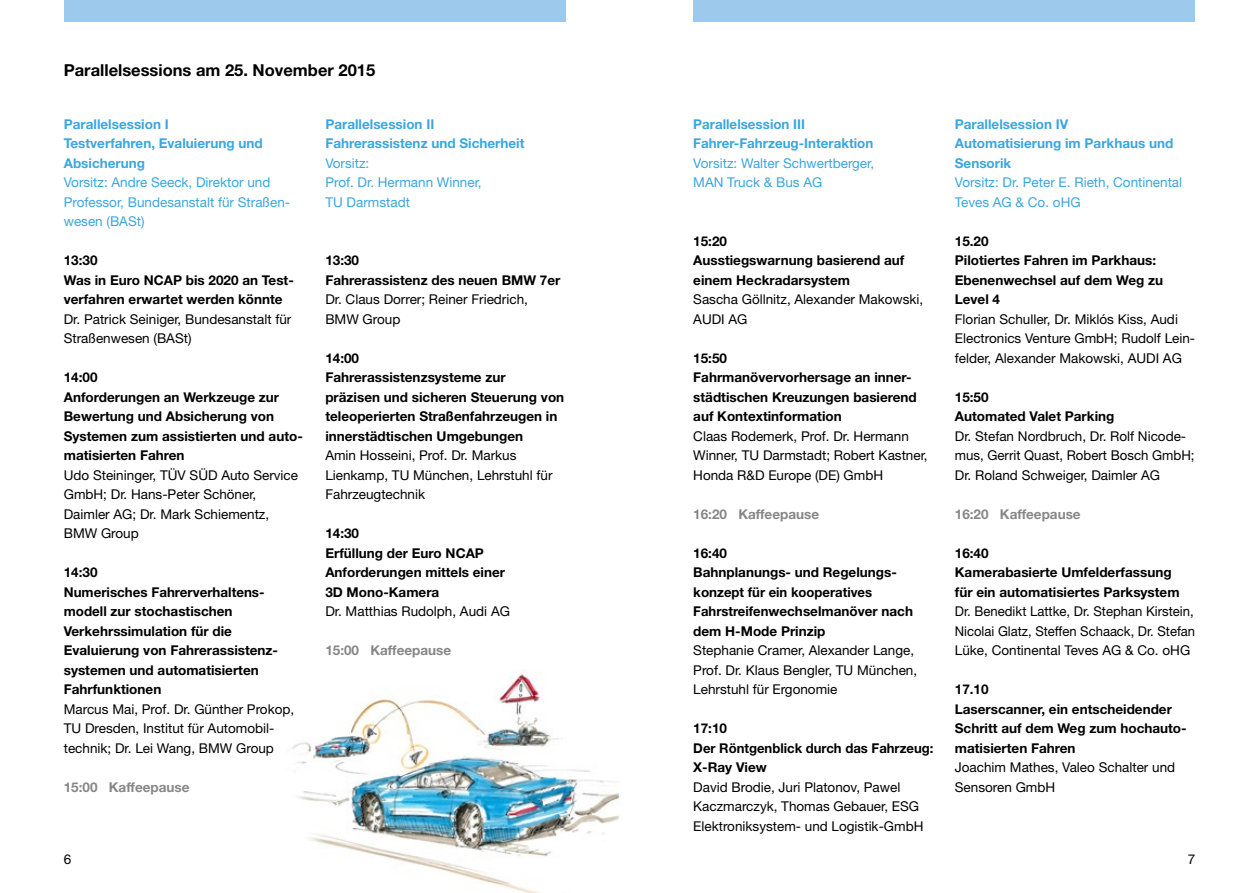
<style>
.page{position:relative;width:1259px;height:893px;background:#fff}
.page>*{position:absolute;margin:0;border:0;box-sizing:border-box;transform-origin:0 0}
.Subhead{font:700 16.5px "Helvetica Neue LT Std";color:#000}
.Tabelle_Copy_hf{font:700 13.5px/19.5px "Helvetica Neue LT Std";color:#000}
.Tabelle_Copy{font:13.5px/19.5px "Helvetica Neue LT Std";color:#000}
.Tabelle_Copy-2{font:13.5px/19.5px "Helvetica Neue LT Std";color:#3ba6de}
.Tabelle_Copy_hf-2{font:700 13.5px/19.5px "Helvetica Neue LT Std";color:#3ba6de}
.Tabelle_Copy_hf-3{font:700 13.5px "Helvetica Neue LT Std";color:#878787}
</style>
<div class="page">
<img style="left:292px;top:674px;width:328px;height:219px">
<div style="left:64px;top:0;width:502px;height:21px;background:#9dc9ed"></div>
<div style="left:693px;top:0;width:502px;height:21px;background:#9dc9ed"></div>
<p class="Subhead" style="left:64px;top:59px;width:313px">Parallelsessions am 25. November 2015</p>
<p class="Tabelle_Copy_hf-2" style="left:64px;top:114px;width:106px">Parallelsession I</p>
<p class="Tabelle_Copy_hf-2" style="left:64px;top:133px;width:200px">Testverfahren, Evaluierung und<br>Absicherung</p>
<p class="Tabelle_Copy-2" style="left:64px;top:172px;width:228px">Vorsitz: Andre Seeck, Direktor und<br>Professor, Bundesanstalt für Straßen&shy;wesen (BASt)</p>
<p class="Tabelle_Copy_hf" style="left:64px;top:250px;width:35px">13:30</p>
<p class="Tabelle_Copy_hf" style="left:64px;top:270px;width:232px">Was in Euro NCAP bis 2020 an Test&shy;verfahren erwartet werden könnte</p>
<p class="Tabelle_Copy" style="left:64px;top:309px;width:229px">Dr. Patrick Seiniger, Bundesanstalt für<br>Straßenwesen (BASt)</p>
<p class="Tabelle_Copy_hf" style="left:64px;top:367px;width:35px">14:00</p>
<p class="Tabelle_Copy_hf" style="left:64px;top:387px;width:240px">Anforderungen an Werkzeuge zur<br>Bewertung und Absicherung von<br>Systemen zum assistierten und auto&shy;matisierten Fahren</p>
<p class="Tabelle_Copy" style="left:64px;top:465px;width:236px">Udo Steininger, TÜV SÜD Auto Service<br>GmbH; Dr. Hans-Peter Schöner,<br>Daimler AG; Dr. Mark Schiementz,<br>BMW Group</p>
<p class="Tabelle_Copy_hf" style="left:64px;top:562px;width:35px">14:30</p>
<p class="Tabelle_Copy_hf" style="left:64px;top:582px;width:214px">Numerisches Fahrerverhaltens&shy;modell zur stochastischen<br>Verkehrssimulation für die<br>Evaluierung von Fahrerassistenz&shy;systemen und automatisierten<br>Fahrfunktionen</p>
<p class="Tabelle_Copy" style="left:64px;top:699px;width:232px">Marcus Mai, Prof. Dr. Günther Prokop,<br>TU Dresden, Institut für Automobil&shy;technik; Dr. Lei Wang, BMW Group</p>
<p class="Tabelle_Copy_hf-3" style="left:64px;top:779px;width:127px">15:00 Kaffeepause</p>
<p class="Tabelle_Copy_hf-2" style="left:325px;top:114px;width:201px">Parallelsession II<br>Fahrerassistenz und Sicherheit</p>
<p class="Tabelle_Copy-2" style="left:325px;top:153px;width:45px">Vorsitz:</p>
<p class="Tabelle_Copy-2" style="left:325px;top:172px;width:158px">Prof. Dr. Hermann Winner,</p>
<p class="Tabelle_Copy-2" style="left:325px;top:192px;width:86px">TU Darmstadt</p>
<p class="Tabelle_Copy_hf" style="left:325px;top:250px;width:35px">13:30</p>
<p class="Tabelle_Copy_hf" style="left:325px;top:270px;width:237px">Fahrerassistenz des neuen BMW 7er</p>
<p class="Tabelle_Copy" style="left:325px;top:289px;width:204px">Dr. Claus Dorrer; Reiner Friedrich,<br>BMW Group</p>
<p class="Tabelle_Copy_hf" style="left:325px;top:348px;width:35px">14:00</p>
<p class="Tabelle_Copy_hf" style="left:325px;top:367px;width:240px">Fahrerassistenzsysteme zur<br>präzisen und sicheren Steuerung von teleoperierten Straßenfahrzeugen in innerstädtischen Umgebungen</p>
<p class="Tabelle_Copy" style="left:325px;top:445px;width:229px">Amin Hosseini, Prof. Dr. Markus<br>Lienkamp, TU München, Lehrstuhl für<br>Fahrzeugtechnik</p>
<p class="Tabelle_Copy_hf" style="left:325px;top:523px;width:35px">14:30</p>
<p class="Tabelle_Copy_hf" style="left:325px;top:543px;width:181px">Erfüllung der Euro NCAP<br>Anforderungen mittels einer<br>3D Mono-Kamera</p>
<p class="Tabelle_Copy" style="left:325px;top:601px;width:186px">Dr. Matthias Rudolph, Audi AG</p>
<p class="Tabelle_Copy_hf-3" style="left:325px;top:642px;width:127px">15:00 Kaffeepause</p>
<p class="Tabelle_Copy_hf-2" style="left:693px;top:114px;width:113px">Parallelsession III</p>
<p class="Tabelle_Copy_hf-2" style="left:693px;top:133px;width:181px">Fahrer-Fahrzeug-Interaktion</p>
<p class="Tabelle_Copy-2" style="left:693px;top:153px;width:182px">Vorsitz: Walter Schwertberger,<br>MAN Truck &amp; Bus AG</p>
<p class="Tabelle_Copy_hf" style="left:693px;top:231px;width:35px">15:20</p>
<p class="Tabelle_Copy_hf" style="left:693px;top:250px;width:212px">Ausstiegswarnung basierend auf einem Heckradarsystem</p>
<p class="Tabelle_Copy" style="left:693px;top:289px;width:231px">Sascha Göllnitz, Alexander Makowski,<br>AUDI AG</p>
<p class="Tabelle_Copy_hf" style="left:693px;top:348px;width:35px">15:50</p>
<p class="Tabelle_Copy_hf" style="left:693px;top:367px;width:225px">Fahrmanövervorhersage an inner&shy;städtischen Kreuzungen basierend auf Kontextinformation</p>
<p class="Tabelle_Copy" style="left:693px;top:426px;width:236px">Claas Rodemerk, Prof. Dr. Hermann<br>Winner, TU Darmstadt; Robert Kastner,</p>
<p class="Tabelle_Copy" style="left:693px;top:465px;width:191px">Honda R&amp;D Europe (DE) GmbH</p>
<p class="Tabelle_Copy_hf-3" style="left:693px;top:506px;width:127px">16:20 Kaffeepause</p>
<p class="Tabelle_Copy_hf" style="left:693px;top:543px;width:35px">16:40</p>
<p class="Tabelle_Copy_hf" style="left:693px;top:562px;width:221px">Bahnplanungs- und Regelungs&shy;konzept für ein kooperatives<br>Fahrstreifenwechselmanöver nach dem H-Mode Prinzip</p>
<p class="Tabelle_Copy" style="left:693px;top:640px;width:225px">Stephanie Cramer, Alexander Lange,<br>Prof. Dr. Klaus Bengler, TU München,<br>Lehrstuhl für Ergonomie</p>
<p class="Tabelle_Copy_hf" style="left:693px;top:718px;width:35px">17:10</p>
<p class="Tabelle_Copy_hf" style="left:693px;top:738px;width:242px">Der Röntgenblick durch das Fahrzeug:<br>X-Ray View</p>
<p class="Tabelle_Copy" style="left:693px;top:777px;width:232px">David Brodie, Juri Platonov, Pawel<br>Kaczmarczyk, Thomas Gebauer, ESG<br>Elektroniksystem- und Logistik-GmbH</p>
<p class="Tabelle_Copy_hf-2" style="left:955px;top:114px;width:220px">Parallelsession IV<br>Automatisierung im Parkhaus und<br>Sensorik</p>
<p class="Tabelle_Copy-2" style="left:955px;top:172px;width:229px">Vorsitz: Dr. Peter E. Rieth, Continental<br>Teves AG &amp; Co. oHG</p>
<p class="Tabelle_Copy_hf" style="left:955px;top:231px;width:35px">15.20</p>
<p class="Tabelle_Copy_hf" style="left:955px;top:250px;width:210px">Pilotiertes Fahren im Parkhaus:<br>Ebenenwechsel auf dem Weg zu<br>Level 4</p>
<p class="Tabelle_Copy" style="left:955px;top:309px;width:242px">Florian Schuller, Dr. Miklós Kiss, Audi<br>Electronics Venture GmbH; Rudolf Lein&shy;felder, Alexander Makowski, AUDI AG</p>
<p class="Tabelle_Copy_hf" style="left:955px;top:387px;width:35px">15:50</p>
<p class="Tabelle_Copy_hf" style="left:955px;top:406px;width:161px">Automated Valet Parking</p>
<p class="Tabelle_Copy" style="left:955px;top:426px;width:241px">Dr. Stefan Nordbruch, Dr. Rolf Nicode&shy;mus, Gerrit Quast, Robert Bosch GmbH;<br>Dr. Roland Schweiger, Daimler AG</p>
<p class="Tabelle_Copy_hf-3" style="left:955px;top:506px;width:127px">16:20 Kaffeepause</p>
<p class="Tabelle_Copy_hf" style="left:955px;top:543px;width:35px">16:40</p>
<p class="Tabelle_Copy_hf" style="left:955px;top:562px;width:226px">Kamerabasierte Umfelderfassung für ein automatisiertes Parksystem</p>
<p class="Tabelle_Copy" style="left:955px;top:601px;width:242px;text-align:justify">Dr. Benedikt Lattke, Dr. Stephan Kirstein, Nicolai Glatz, Steffen Schaack, Dr. Stefan Lüke, Continental Teves AG &amp; Co. oHG</p>
<p class="Tabelle_Copy_hf" style="left:955px;top:679px;width:35px">17.10</p>
<p class="Tabelle_Copy_hf" style="left:955px;top:699px;width:233px">Laserscanner, ein entscheidender<br>Schritt auf dem Weg zum hochauto&shy;matisierten Fahren</p>
<p class="Tabelle_Copy" style="left:955px;top:757px;width:222px">Joachim Mathes, Valeo Schalter und<br>Sensoren GmbH</p>
<p class="Tabelle_Copy" style="left:64px;top:850px;width:9px">6</p>
<p class="Tabelle_Copy" style="left:1187px;top:850px;width:9px">7</p>
</div>
